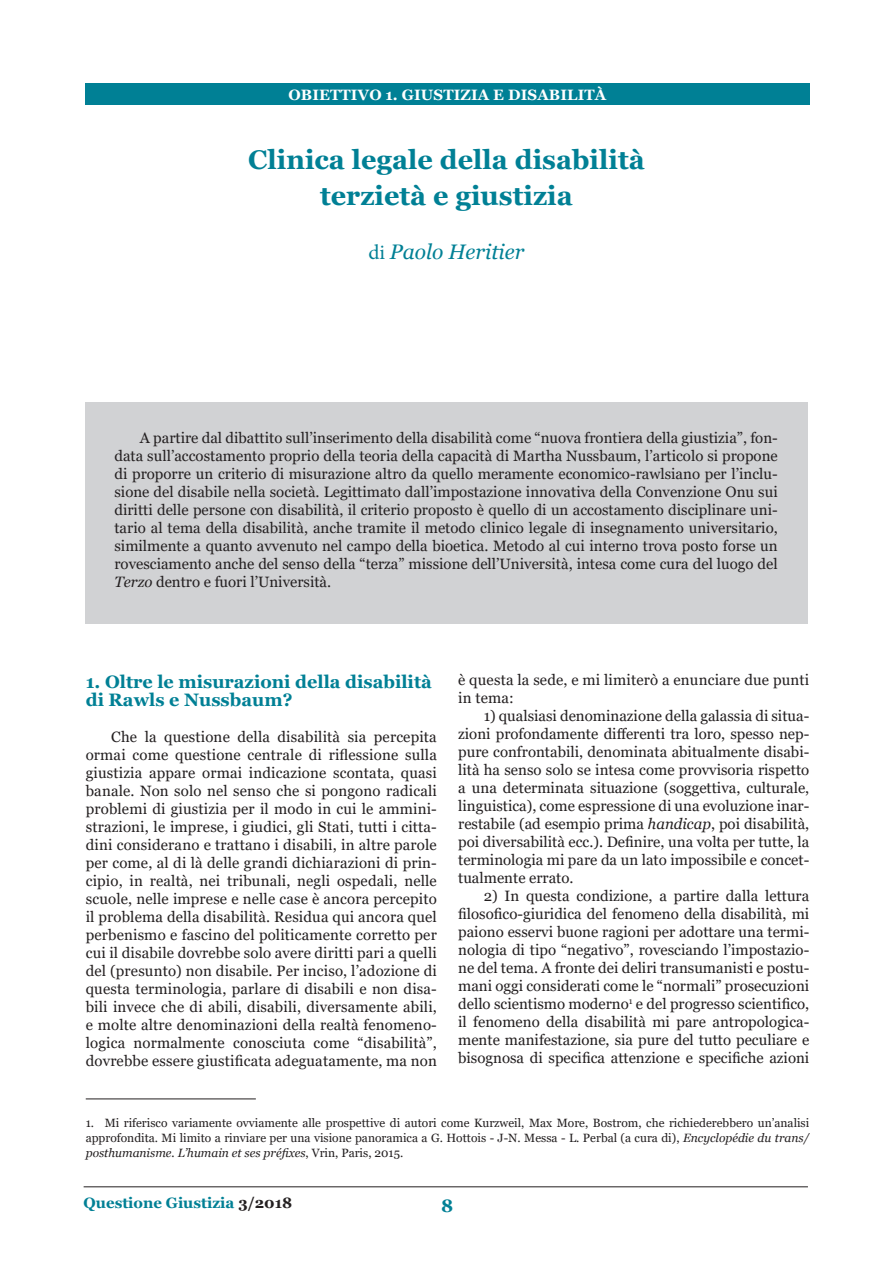
<style>
.page{position:relative;width:893px;height:1263px;background:#fff}
.page>*{position:absolute;margin:0;border:0;box-sizing:border-box;transform-origin:0 0}
.titolo{font:700 27px/36px "Georgia";color:#008095;text-align:center}
.t1{font:italic 21px "Georgia";color:#008095}
.sottotitolo1{font:700 18px/18px "Georgia";color:#008095}
.testo{font:15px/18px "Georgia";color:#231f20;text-align:justify}
.t2{font:700 15px "Georgia";letter-spacing:.01em;color:#fff}
.t3{font:700 15px "Georgia";color:#008095}
.nota{font:12px/15px "Georgia";color:#231f20;text-align:justify}
.s1{font-family:"Minion Pro";font-style:normal}
.s2{font-style:italic}
.s3{color:#231f20}
</style>
<div class="page">
<hr style="left:84px;top:1186px;width:724px;height:1px;background:#231f20">
<div style="left:85px;top:83px;width:724px;height:22px;background:#008095"></div>
<hr style="left:86px;top:1099px;width:170px;height:1px;background:#231f20">
<div style="left:85px;top:402px;width:723px;height:222px;background:#d1d2d4"></div>
<p class="t2" style="left:288px;top:85px;width:319px">OBIETTIVO 1. GIUSTIZIA E DISABILITÀ</p>
<p class="titolo" style="left:248px;top:142px;width:398px">Clinica legale della disabilità terzietà e giustizia</p>
<p class="t1" style="left:368px;top:239px;width:157px"><span class="s1">di</span> Paolo Heritier</p>
<p class="testo" style="left:114px;top:429px;width:665px;text-indent:26px">A partire dal dibattito sull’inserimento della disabilità come “nuova frontiera della giustizia”, fon&shy;data sull’accostamento proprio della teoria della capacità di Martha Nussbaum, l’articolo si propone di proporre un criterio di misurazione altro da quello meramente economico-rawlsiano per l’inclu&shy;sione del disabile nella società. Legittimato dall’impostazione innovativa della Convenzione Onu sui diritti delle persone con disabilità, il criterio proposto è quello di un accostamento disciplinare uni&shy;tario al tema della disabilità, anche tramite il metodo clinico legale di insegnamento universitario, similmente a quanto avvenuto nel campo della bioetica. Metodo al cui interno trova posto forse un rovesciamento anche del senso della “terza” missione dell’Università, intesa come cura del luogo del <span class="s2">Terzo</span> dentro e fuori l’Università.</p>
<p class="sottotitolo1" style="left:86px;top:672px;width:348px">1. Oltre le misurazioni della disabilità di Rawls e Nussbaum?</p>
<p class="testo" style="left:86px;top:728px;width:353px;text-indent:26px">Che la questione della disabilità sia percepita ormai come questione centrale di riflessione sulla giustizia appare ormai indicazione scontata, quasi banale. Non solo nel senso che si pongono radicali problemi di giustizia per il modo in cui le ammini&shy;strazioni, le imprese, i giudici, gli Stati, tutti i citta&shy;dini considerano e trattano i disabili, in altre parole per come, al di là delle grandi dichiarazioni di prin&shy;cipio, in realtà, nei tribunali, negli ospedali, nelle scuole, nelle imprese e nelle case è ancora percepito il problema della disabilità. Residua qui ancora quel perbenismo e fascino del politicamente corretto per cui il disabile dovrebbe solo avere diritti pari a quelli del (presunto) non disabile. Per inciso, l’adozione di questa terminologia, parlare di disabili e non disa&shy;bili invece che di abili, disabili, diversamente abili, e molte altre denominazioni della realtà fenomeno&shy;logica normalmente conosciuta come “disabilità”, dovrebbe essere giustificata adeguatamente, ma non</p>
<p class="testo" style="left:458px;top:671px;width:353px">è questa la sede, e mi limiterò a enunciare due punti in tema:</p>
<p class="testo" style="left:458px;top:707px;width:353px;text-indent:26px">1) qualsiasi denominazione della galassia di situa&shy;zioni profondamente differenti tra loro, spesso nep&shy;pure confrontabili, denominata abitualmente disabi&shy;lità ha senso solo se intesa come provvisoria rispetto a una determinata situazione (soggettiva, culturale, linguistica), come espressione di una evoluzione inar&shy;restabile (ad esempio prima <span class="s2">handicap</span>, poi disabilità, poi diversabilità ecc.). Definire, una volta per tutte, la terminologia mi pare da un lato impossibile e concet&shy;tualmente errato.</p>
<p class="testo" style="left:458px;top:887px;width:353px;text-indent:26px">2) In questa condizione, a partire dalla lettura filosofico-giuridica del fenomeno della disabilità, mi paiono esservi buone ragioni per adottare una termi&shy;nologia di tipo “negativo”, rovesciando l’impostazio&shy;ne del tema. A fronte dei deliri transumanisti e postu&shy;mani oggi considerati come le “normali” prosecuzioni dello scientismo moderno<sup>1</sup> e del progresso scientifico, il fenomeno della disabilità mi pare antropologica&shy;mente manifestazione, sia pure del tutto peculiare e bisognosa di specifica attenzione e specifiche azioni</p>
<p class="nota" style="left:86px;top:1115px;width:725px">1. Mi riferisco variamente ovviamente alle prospettive di autori come Kurzweil, Max More, Bostrom, che richiederebbero un’analisi approfondita. Mi limito a rinviare per una visione panoramica a G. Hottois - J-N. Messa - L. Perbal (a cura di), <span class="s2">Encyclopédie du trans/ posthumanisme. L’humain et ses préfixes</span>, Vrin, Paris, 2015.</p>
<p class="t3" style="left:84px;top:1193px;width:210px">Questione Giustizia <span class="s3">3/2018</span></p>
<p class="sottotitolo1" style="left:441px;top:1196px;width:14px">8</p>
</div>
